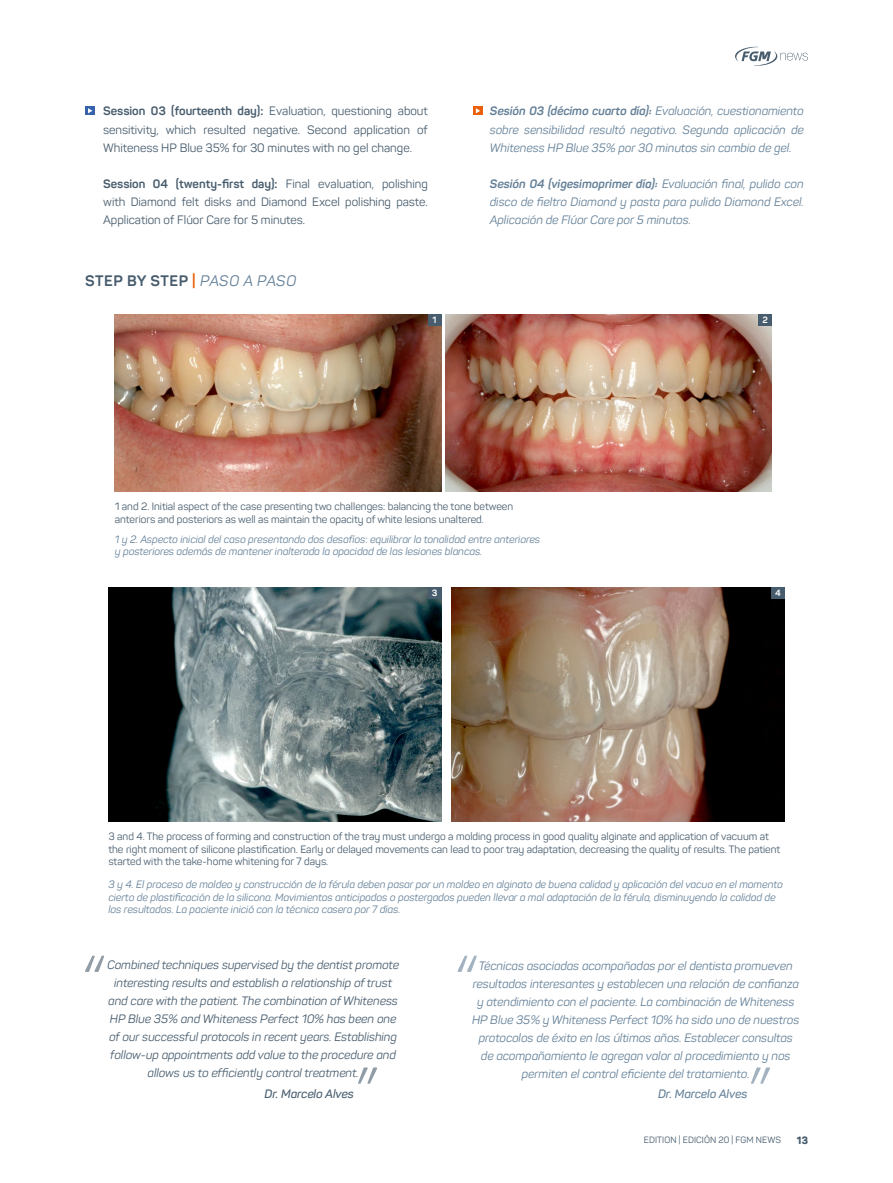
<style>
.page{position:relative;width:893px;height:1183px;background:#fff}
.page>*{position:absolute;margin:0;border:0;box-sizing:border-box;transform-origin:0 0}
.t1{font:700 15px "Panton";letter-spacing:.04em;color:#475c6d}
.t2{font:italic 12px/18px "Panton";color:#648098;text-align:justify}
.t3{font:italic 12px/18px "Panton";color:#475c6d;text-align:center}
.t4{font:12px/18px "Panton";color:#475c6d;text-align:justify}
.t5{font:italic 600 12px "Panton";color:#475c6d}
.t6{font:italic 600 12px "Panton";color:#648098}
.t7{font:italic 10.5px/12.6px "Panton";color:#648098}
.t8{font:10.5px/12.6px "Panton";color:#475c6d}
.t9{font:800 10.5px "Panton";color:#475c6d}
.t10{font:9px "Panton";letter-spacing:.01em;color:#475c6d}
.t11{font:700 9px "Panton";color:#fff}
.s1{font-weight:700}
.s2{color:#eb5f0a}
.s3{font-weight:400;font-style:italic;color:#648098}
.s4{font-style:normal}
</style>
<div class="page">
<svg style="left:735px;top:47px;width:73px;height:19px"></svg>
<img style="left:115px;top:314px;width:326px;height:177px">
<img style="left:108px;top:587px;width:333px;height:233px">
<img style="left:445px;top:314px;width:327px;height:177px">
<img style="left:452px;top:587px;width:332px;height:233px">
<div style="left:428px;top:314px;width:13px;height:11px;background:#475c6d"></div>
<div style="left:428px;top:587px;width:13px;height:11px;background:#475c6d"></div>
<div style="left:758px;top:314px;width:14px;height:11px;background:#475c6d"></div>
<div style="left:771px;top:587px;width:13px;height:11px;background:#475c6d"></div>
<div style="left:85px;top:106px;width:10px;height:9px;background:#3763ad"></div>
<svg style="left:88px;top:108px;width:4px;height:5px"></svg>
<svg style="left:473px;top:106px;width:9px;height:9px"></svg>
<svg style="left:476px;top:108px;width:4px;height:5px"></svg>
<svg style="left:85px;top:955px;width:19px;height:16px"></svg>
<svg style="left:457px;top:955px;width:20px;height:16px"></svg>
<svg style="left:358px;top:1067px;width:19px;height:16px"></svg>
<svg style="left:751px;top:1067px;width:19px;height:16px"></svg>
<p class="t4" style="left:103px;top:102px;width:326px"><span class="s1">Session 03 (fourteenth day):</span> Evaluation, questioning about sensitivity, which resulted negative. Second application of Whiteness HP Blue 35% for 30 minutes with no gel change.</p>
<p class="t4" style="left:103px;top:174px;width:326px"><span class="s1">Session 04 (twenty-first day):</span> Final evaluation, polishing with Diamond felt disks and Diamond Excel polishing paste.<br>Application of Flúor Care for 5 minutes.</p>
<p class="t1" style="left:85px;top:271px;width:213px">STEP BY STEP <span class="s2">|</span> <span class="s3">PASO A PASO</span></p>
<p class="t11" style="left:433px;top:314px;width:5px">1</p>
<p class="t2" style="left:490px;top:102px;width:315px"><span class="s1">Sesión 03 (décimo cuarto día):</span> Evaluación, cuestionamiento sobre sensibilidad resultó negativo. Segunda aplicación de Whiteness HP Blue 35% por 30 minutos sin cambio de gel.</p>
<p class="t2" style="left:490px;top:174px;width:315px"><span class="s1">Sesión 04 (vigesimoprimer día):</span> Evaluación final, pulido con disco de fieltro Diamond y pasta para pulido Diamond Excel.<br>Aplicación de Flúor Care por 5 minutos.</p>
<p class="t11" style="left:762px;top:314px;width:7px">2</p>
<p class="t8" style="left:115px;top:500px;width:400px">1 and 2. Initial aspect of the case presenting two challenges: balancing the tone between anteriors and posteriors as well as maintain the opacity of white lesions unaltered.</p>
<p class="t7" style="left:115px;top:532px;width:427px">1 y 2. Aspecto inicial del caso presentando dos desafíos<span class="s4">:</span> equilibrar la tonalidad entre anteriores y posteriores además de mantener inalterada la opacidad de las lesiones blancas.</p>
<p class="t11" style="left:432px;top:587px;width:7px">3</p>
<p class="t11" style="left:775px;top:587px;width:7px">4</p>
<p class="t8" style="left:108px;top:829px;width:673px">3 and 4. The process of forming and construction of the tray must undergo a molding process in good quality alginate and application of vacuum at the right moment of silicone plastification. Early or delayed movements can lead to poor tray adaptation, decreasing the quality of results. The patient started with the take-home whitening for 7 days.</p>
<p class="t7" style="left:108px;top:877px;width:676px">3 y 4. El proceso de moldeo y construcción de la férula deben pasar por un moldeo en alginato de buena calidad y aplicación del vacuo en el momento cierto de plastificación de la silicona. Movimientos anticipados o postergados pueden llevar a mal adaptación de la férula, disminuyendo la calidad de los resultados. La paciente inició con la técnica casera por 7 días.</p>
<p class="t3" style="left:107px;top:955px;width:293px">Combined techniques supervised by the dentist promote interesting results and establish a relationship of trust and care with the patient. The combination of Whiteness HP Blue 35% and Whiteness Perfect 10% has been one of our successful protocols in recent years. Establishing follow-up appointments add value to the procedure and allows us to efficiently control treatment.</p>
<p class="t2" style="left:472px;top:956px;width:329px;text-align:center">Técnicas asociadas acompañadas por el dentista promueven resultados interesantes y establecen una relación de confianza y atendimiento con el paciente. La combinación de Whiteness HP Blue 35% y Whiteness Perfect 10% ha sido uno de nuestros protocolos de éxito en los últimos años. Establecer consultas de acompañamiento le agregan valor al procedimiento y nos permiten el control eficiente del tratamiento.</p>
<p class="t5" style="left:264px;top:1085px;width:91px">Dr. Marcelo Alves</p>
<p class="t6" style="left:658px;top:1085px;width:91px">Dr. Marcelo Alves</p>
<p class="t10" style="left:644px;top:1133px;width:139px">EDITION | EDICIÓN 20 | FGM NEWS</p>
<p class="t9" style="left:797px;top:1133px;width:13px">13</p>
</div>
